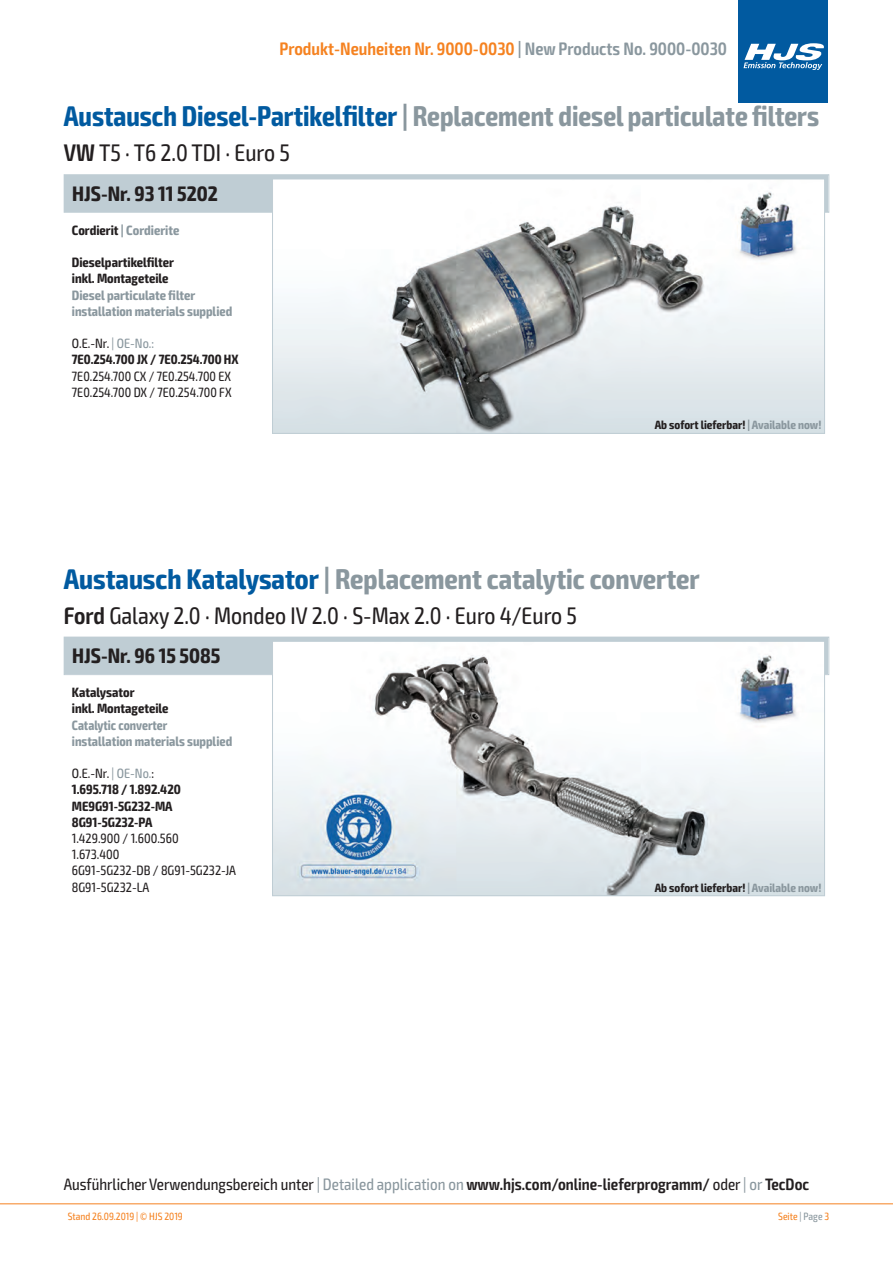
<style>
.page{position:relative;width:893px;height:1263px;background:#fff}
.page>*{position:absolute;margin:0;border:0;box-sizing:border-box;transform-origin:0 0}
.t1{font:700 condensed 28.5px "Exo 2";color:#8a979e;scale:.96 1}
.t2{font:700 condensed 28.5px "Exo 2";color:#8a979e}
.t3{font:condensed 24px "Exo 2";color:#231f20}
.t4{font:700 condensed 21px "Exo 2";color:#231f20}
.t5{font:600 condensed 18px "Exo 2";color:#f58220}
.t6{font:condensed 16.5px "Exo 2";color:#231f20}
.t7{font:700 condensed 13.5px/16.2px "Exo 2";color:#231f20}
.t8{font:condensed 13.5px/16.2px "Exo 2";color:#231f20}
.t9{font:700 condensed 13.5px/16.2px "Exo 2";color:#8a979e}
.t10{font:700 condensed 13.5px/16.2px "Exo 2";color:#8a979e;scale:.94 1}
.t11{font:700 condensed 12px "Exo 2";color:#231f20}
.t12{font:condensed 10.5px "Exo 2";color:#f58220}
.s1{color:#8a979e}
.s2{color:#015aa0}
.s3{font-weight:600}
.s4{color:#231f20}
.s5{font-weight:400}
.s6{font-weight:400;color:#8a979e}
</style>
<div class="page">
<div style="left:739px;top:0;width:89px;height:102px;background:#015aa0"></div>
<svg style="left:744px;top:43px;width:80px;height:27px"></svg>
<hr style="left:0;top:1203px;width:893px;height:1px;background:#f58220">
<div style="left:65px;top:175px;width:763px;height:37px;background:#bfcdd4"></div>
<div style="left:64px;top:174px;width:765px;height:39px;border:1px solid #bfcdd4"></div>
<img style="left:274px;top:181px;width:549px;height:251px">
<div style="left:272px;top:179px;width:553px;height:255px;border:1px solid #bfcdd4"></div>
<div style="left:65px;top:637px;width:763px;height:37px;background:#bfcdd4"></div>
<div style="left:64px;top:637px;width:765px;height:38px;border:1px solid #bfcdd4"></div>
<img style="left:274px;top:643px;width:549px;height:251px">
<div style="left:272px;top:641px;width:553px;height:255px;border:1px solid #bfcdd4"></div>
<h3 class="t5" style="left:279px;top:38px;width:449px">Produkt-Neuheiten Nr. 9000-0030 <span class="s1">| New Products No. 9000-0030</span></h3>
<h1 class="t1" style="left:64px;top:100px;width:788px"><span class="s2">Austausch Diesel-Partikelfilter</span> | Replacement diesel particulate filters</h1>
<h2 class="t3" style="left:64px;top:139px;width:228px"><span class="s3">VW</span> T5 · T6 2.0 TDI · Euro 5</h2>
<h3 class="t4" style="left:72px;top:181px;width:147px">HJS-Nr. 93 11 5202</h3>
<p class="t9" style="left:72px;top:222px;width:109px"><span class="s4">Cordierit</span> | Cordierite</p>
<p class="t7" style="left:72px;top:254px;width:104px">Dieselpartikelfilter inkl. Montageteile</p>
<p class="t9" style="left:72px;top:287px;width:162px">Diesel particulate filter installation materials supplied</p>
<p class="t7" style="left:72px;top:335px;width:168px"><span class="s5">O.E.-Nr.</span> <span class="s6">| OE-No.:<br></span>7E0.254.700 JX / 7E0.254.700 HX</p>
<p class="t8" style="left:72px;top:368px;width:161px">7E0.254.700 CX / 7E0.254.700 EX<br>7E0.254.700 DX / 7E0.254.700 FX</p>
<p class="t11" style="left:655px;top:418px;width:168px">Ab sofort lieferbar! <span class="s1">| Available now!</span></p>
<h1 class="t2" style="left:64px;top:562px;width:637px"><span class="s2">Austausch Katalysator</span> | Replacement catalytic converter</h1>
<h2 class="t3" style="left:64px;top:601px;width:515px"><span class="s3">Ford</span> Galaxy 2.0 · Mondeo IV 2.0 · S-Max 2.0 · Euro 4/Euro 5</h2>
<h3 class="t4" style="left:72px;top:644px;width:150px">HJS-Nr. 96 15 5085</h3>
<p class="t7" style="left:72px;top:684px;width:98px">Katalysator<br>inkl. Montageteile</p>
<p class="t10" style="left:72px;top:717px;width:172px">Catalytic converter<br>installation materials supplied</p>
<p class="t7" style="left:72px;top:765px;width:111px"><span class="s5">O.E.-Nr.</span> <span class="s6">| OE-No.</span><span class="s5">:<br></span>1.695.718 / 1.892.420<br>ME9G91-5G232-MA<br>8G91-5G232-PA</p>
<p class="t8" style="left:72px;top:830px;width:166px">1.429.900 / 1.600.560<br>1.673.400<br>6G91-5G232-DB / 8G91-5G232-JA<br>8G91-5G232-LA</p>
<p class="t11" style="left:655px;top:880px;width:168px">Ab sofort lieferbar! <span class="s1">| Available now!</span></p>
<p class="t6" style="left:64px;top:1175px;width:747px">Ausführlicher Verwendungsbereich unter <span class="s1">| Detailed application on</span> <span class="s3">www.hjs.com/online-lieferprogramm/</span> oder <span class="s1">| or</span> <span class="s3">TecDoc</span></p>
<p class="t12" style="left:68px;top:1210px;width:117px">Stand 26.09.2019 | © HJS 2019</p>
<p class="t12" style="left:778px;top:1210px;width:52px">Seite <span class="s1">| Page</span> 3</p>
</div>
